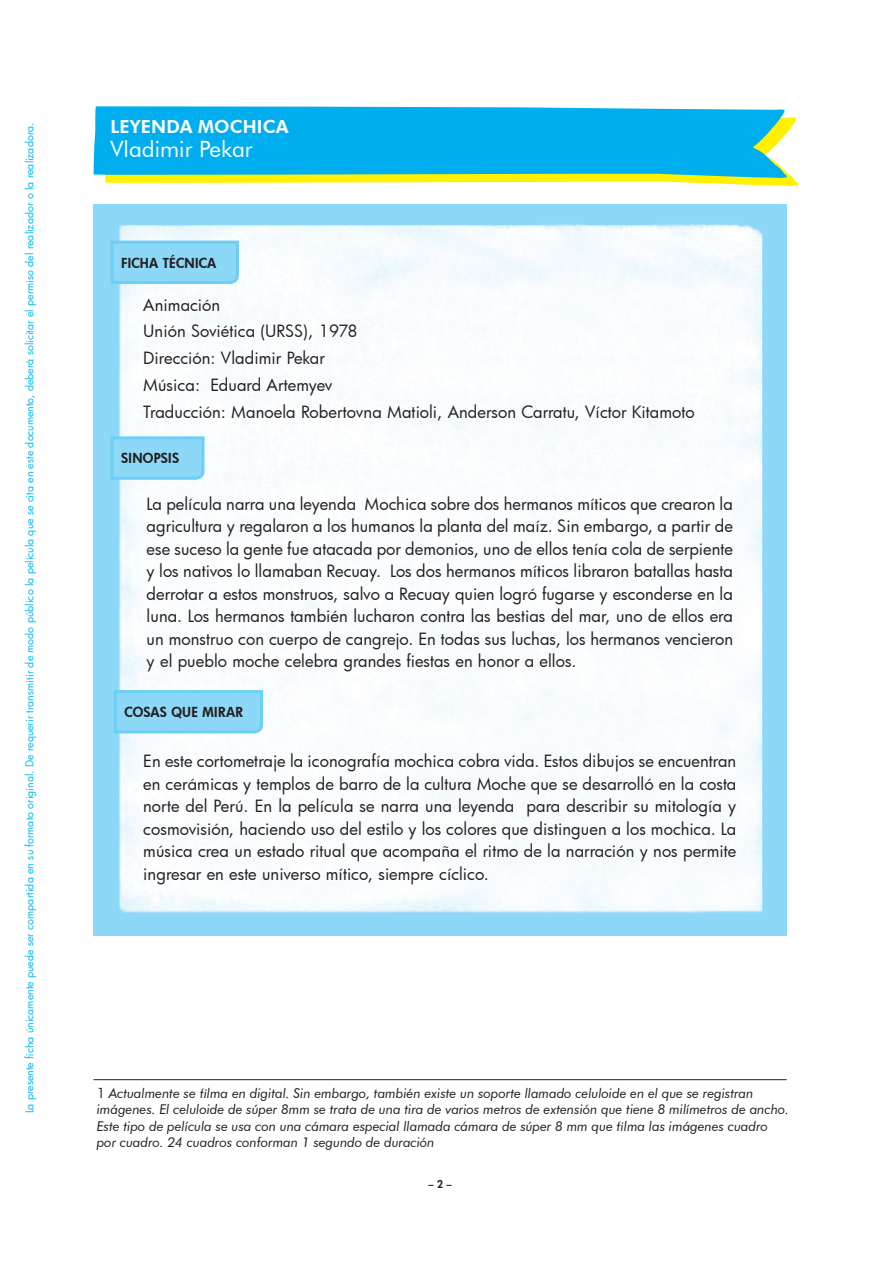
<style>
.page{position:relative;width:893px;height:1263px;background:#fff}
.page>*{position:absolute;margin:0;border:0;box-sizing:border-box;transform-origin:0 0}
.titulo2{font:22.5px "Futura BT";color:#fff}
.titulo2-2{font:800 18px "Futura BT";letter-spacing:.005em;color:#fff}
.interior{font:16.5px/22.5px "Futura";letter-spacing:.005em;color:#231f20;text-align:justify}
.notas_al_pie{font:italic 13.5px/16.5px "Futura BT";letter-spacing:-.005em;color:#231f20}
.cenefa{font:800 13.5px "Futura";letter-spacing:.02em;color:#231f20}
.t1{font:10.5px "Futura";letter-spacing:.005em;color:#00baf1}
.t2{font:800 10.5px "Futura";color:#231f20}
.s1{font-family:"Futura";font-style:normal}
</style>
<div class="page">
<svg style="left:105px;top:117px;width:694px;height:69px"></svg>
<svg style="left:94px;top:106px;width:695px;height:72px;background:#17b4e0"></svg>
<img style="left:94px;top:205px;width:693px;height:730px">
<svg style="left:109px;top:239px;width:131px;height:46px;background:#8dd7f7"></svg>
<svg style="left:109px;top:435px;width:97px;height:46px;background:#8ed8f7"></svg>
<svg style="left:112px;top:689px;width:153px;height:46px;background:#8ed8f7"></svg>
<hr style="left:94px;top:1079px;width:693px;height:1px;background:#231f20">
<p class="t1" style="left:23px;top:1113px;width:992px;rotate:-90deg">La presente ficha únicamente puede ser compartida en su formato original. De requerir transmitir de modo público la película que se cita en este documento, deberá solicitar el permiso del realizador o la realizadora.</p>
<p class="titulo2-2" style="left:111px;top:116px;width:180px">LEYENDA MOCHICA</p>
<p class="titulo2" style="left:111px;top:135px;width:144px">Vladimir Pekar</p>
<p class="cenefa" style="left:121px;top:254px;width:97px">FICHA TÉCNICA</p>
<p class="interior" style="left:143px;top:293px;width:78px">Animación</p>
<p class="interior" style="left:143px;top:320px;width:216px">Unión Soviética (URSS), 1978</p>
<p class="interior" style="left:143px;top:347px;width:183px">Dirección: Vladimir Pekar</p>
<p class="interior" style="left:143px;top:373px;width:191px">Música: Eduard Artemyev</p>
<p class="interior" style="left:143px;top:400px;width:553px">Traducción: Manoela Robertovna Matioli, Anderson Carratu, Víctor Kitamoto</p>
<p class="cenefa" style="left:121px;top:449px;width:59px">SINOPSIS</p>
<p class="interior" style="left:147px;top:492px;width:588px">La película narra una leyenda Mochica sobre dos hermanos míticos que crearon la agricultura y regalaron a los humanos la planta del maíz. Sin embargo, a partir de ese suceso la gente fue atacada por demonios, uno de ellos tenía cola de serpiente y los nativos lo llamaban Recuay. Los dos hermanos míticos libraron batallas hasta derrotar a estos monstruos, salvo a Recuay quien logró fugarse y esconderse en la luna. Los hermanos también lucharon contra las bestias del mar, uno de ellos era un monstruo con cuerpo de cangrejo. En todas sus luchas, los hermanos vencieron y el pueblo moche celebra grandes fiestas en honor a ellos.</p>
<p class="cenefa" style="left:124px;top:703px;width:120px">COSAS QUE MIRAR</p>
<p class="interior" style="left:143px;top:750px;width:595px">En este cortometraje la iconografía mochica cobra vida. Estos dibujos se encuentran en cerámicas y templos de barro de la cultura Moche que se desarrolló en la costa norte del Perú. En la película se narra una leyenda para describir su mitología y cosmovisión, haciendo uso del estilo y los colores que distinguen a los mochica. La música crea un estado ritual que acompaña el ritmo de la narración y nos permite ingresar en este universo mítico, siempre cíclico.</p>
<p class="notas_al_pie" style="left:97px;top:1085px;width:694px"><span class="s1">1</span> Actualmente se filma en digital. Sin embargo, también existe un soporte llamado celuloide en el que se registran imágenes. El celuloide de súper 8mm se trata de una tira de varios metros de extensión que tiene 8 milímetros de ancho.<br>Este tipo de película se usa con una cámara especial llamada cámara de súper 8 mm que filma las imágenes cuadro por cuadro. 24 cuadros conforman 1 segundo de duración</p>
<p class="t2" style="left:429px;top:1177px;width:25px">– 2 –</p>
</div>
